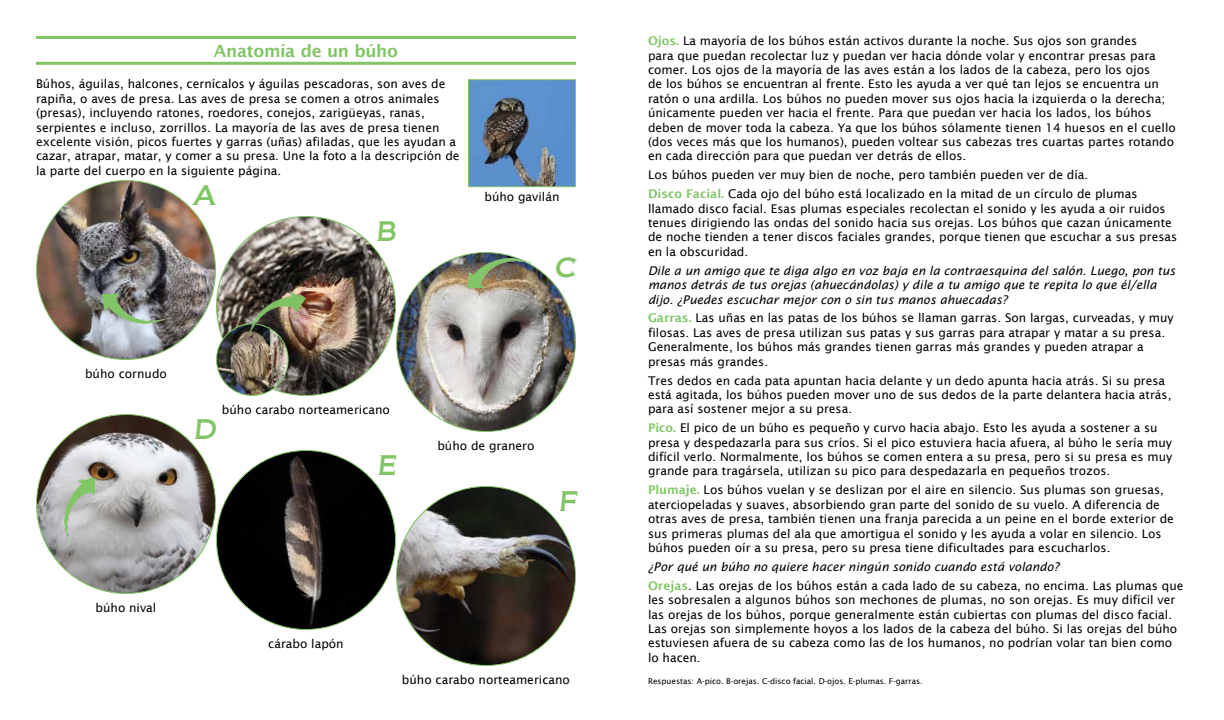
<style>
.page{position:relative;width:1224px;height:720px;background:#fff}
.page>*{position:absolute;margin:0;border:0;box-sizing:border-box;transform-origin:0 0}
.t1{font:26.4px "Biondi";color:#81c566;scale:.91 1}
.t2{font:600 17px "Lucida Sans";letter-spacing:-.02em;color:#81c566}
.t3{font:12px/14.4px "Lucida Sans";color:#000}
.t4{font:italic 12px/14.4px "Lucida Sans";color:#000}
.t5{font:8px "Lucida Sans";color:#000}
.s1{font-weight:600;color:#81c566}
.s2{font-style:italic}
</style>
<div class="page">
<img style="left:470px;top:81px;width:104px;height:104px">
<div style="left:468px;top:79px;width:108px;height:108px;border:1px solid #81c566"></div>
<img style="left:36px;top:180px;width:180px;height:180px;border-radius:90px">
<img style="left:103px;top:294px;width:65px;height:30px">
<img style="left:216px;top:216px;width:180px;height:180px;border-radius:90px">
<img style="left:216px;top:324px;width:72px;height:72px;border-radius:34px">
<img style="left:245px;top:281px;width:61px;height:70px">
<img style="left:396px;top:252px;width:180px;height:180px;border-radius:90px">
<img style="left:468px;top:258px;width:65px;height:30px">
<img style="left:36px;top:414px;width:180px;height:180px;border-radius:90px">
<img style="left:65px;top:479px;width:29px;height:65px">
<img style="left:216px;top:450px;width:180px;height:180px;border-radius:90px">
<img style="left:396px;top:486px;width:180px;height:180px;border-radius:90px">
<hr style="left:36px;top:62px;width:540px;height:3px;background:#81c566">
<hr style="left:36px;top:36px;width:540px;height:3px;background:#81c566">
<h2 class="t2" style="left:214px;top:41px;width:186px">Anatomía de un búho</h2>
<p class="t3" style="left:36px;top:77px;width:425px">Búhos, águilas, halcones, cernícalos y águilas pescadoras, son aves de rapiña, o aves de presa. Las aves de presa se comen a otros animales (presas), incluyendo ratones, roedores, conejos, zarigüeyas, ranas, serpientes e incluso, zorrillos. La mayoría de las aves de presa tienen excelente visión, picos fuertes y garras (uñas) afiladas, que les ayudan a cazar, atrapar, matar, y comer a su presa. Une la foto a la descripción de la parte del cuerpo en la siguiente página.</p>
<h1 class="t1" style="left:192px;top:179px;width:31px">A</h1>
<h1 class="t1" style="left:376px;top:215px;width:27px">B</h1>
<p class="t3" style="left:485px;top:189px;width:76px">búho gavilán</p>
<h1 class="t1" style="left:554px;top:251px;width:29px">C</h1>
<p class="t3" style="left:85px;top:366px;width:83px">búho cornudo</p>
<p class="t3" style="left:222px;top:402px;width:169px">búho carabo norteamericano</p>
<h1 class="t1" style="left:194px;top:413px;width:29px">D</h1>
<p class="t3" style="left:96px;top:600px;width:62px">búho nival</p>
<h1 class="t1" style="left:378px;top:449px;width:25px">E</h1>
<p class="t3" style="left:437px;top:438px;width:99px">búho de granero</p>
<h1 class="t1" style="left:559px;top:485px;width:24px">F</h1>
<p class="t3" style="left:268px;top:636px;width:77px">cárabo lapón</p>
<p class="t3" style="left:402px;top:672px;width:169px">búho carabo norteamericano</p>
<p class="t3" style="left:648px;top:34px;width:529px"><span class="s1">Ojos.</span> La mayoría de los búhos están activos durante la noche. Sus ojos son grandes<br>para que puedan recolectar luz y puedan ver hacia dónde volar y encontrar presas para comer. Los ojos de la mayoría de las aves están a los lados de la cabeza, pero los ojos<br>de los búhos se encuentran al frente. Esto les ayuda a ver qué tan lejos se encuentra un ratón o una ardilla. Los búhos no pueden mover sus ojos hacia la izquierda o la derecha; únicamente pueden ver hacia el frente. Para que puedan ver hacia los lados, los búhos deben de mover toda la cabeza. Ya que los búhos sólamente tienen 14 huesos en el cuello (dos veces más que los humanos), pueden voltear sus cabezas tres cuartas partes rotando en cada dirección para que puedan ver detrás de ellos.</p>
<p class="t3" style="left:648px;top:166px;width:491px;line-height:18.9px">Los búhos pueden ver muy bien de noche, pero también pueden ver de día.<br><span class="s1">Disco Facial.</span> Cada ojo del búho está localizado en la mitad de un círculo de plumas</p>
<p class="t3" style="left:648px;top:201px;width:531px">llamado disco facial. Esas plumas especiales recolectan el sonido y les ayuda a oir ruidos tenues dirigiendo las ondas del sonido hacia sus orejas. Los búhos que cazan únicamente de noche tienden a tener discos faciales grandes, porque tienen que escuchar a sus presas en la obscuridad.</p>
<p class="t4" style="left:648px;top:263px;width:529px">Dile a un amigo que te diga algo en voz baja en la contraesquina del salón. Luego, pon tus manos detrás de tus orejas (ahuecándolas) y dile a tu amigo que te repita lo que él/ella dijo. ¿Puedes escuchar mejor con o sin tus manos ahuecadas?</p>
<p class="t3" style="left:648px;top:311px;width:527px"><span class="s1">Garras.</span> Las uñas en las patas de los búhos se llaman garras. Son largas, curveadas, y muy filosas. Las aves de presa utilizan sus patas y sus garras para atrapar y matar a su presa.<br>Generalmente, los búhos más grandes tienen garras más grandes y pueden atrapar a presas más grandes.</p>
<p class="t3" style="left:648px;top:373px;width:525px">Tres dedos en cada pata apuntan hacia delante y un dedo apunta hacia atrás. Si su presa está agitada, los búhos pueden mover uno de sus dedos de la parte delantera hacia atrás, para así sostener mejor a su presa.</p>
<p class="t3" style="left:648px;top:421px;width:526px"><span class="s1">Pico.</span> El pico de un búho es pequeño y curvo hacia abajo. Esto les ayuda a sostener a su presa y despedazarla para sus críos. Si el pico estuviera hacia afuera, al búho le sería muy difícil verlo. Normalmente, los búhos se comen entera a su presa, pero si su presa es muy grande para tragársela, utilizan su pico para despedazarla en pequeños trozos.</p>
<p class="t3" style="left:648px;top:483px;width:527px"><span class="s1">Plumaje.</span> Los búhos vuelan y se deslizan por el aire en silencio. Sus plumas son gruesas, aterciopeladas y suaves, absorbiendo gran parte del sonido de su vuelo. A diferencia de otras aves de presa, también tienen una franja parecida a un peine en el borde exterior de sus primeras plumas del ala que amortigua el sonido y les ayuda a volar en silencio. Los búhos pueden oír a su presa, pero su presa tiene dificultades para escucharlos.</p>
<p class="t3" style="left:648px;top:557px;width:537px;line-height:18.9px"><span class="s2">¿Por qué un búho no quiere hacer ningún sonido cuando está volando?<br></span><span class="s1">Orejas</span>. Las orejas de los búhos están a cada lado de su cabeza, no encima. Las plumas que</p>
<p class="t3" style="left:648px;top:593px;width:531px">les sobresalen a algunos búhos son mechones de plumas, no son orejas. Es muy difícil ver las orejas de los búhos, porque generalmente están cubiertas con plumas del disco facial.<br>Las orejas son simplemente hoyos a los lados de la cabeza del búho. Si las orejas del búho estuviesen afuera de su cabeza como las de los humanos, no podrían volar tan bien como lo hacen.</p>
<p class="t5" style="left:648px;top:677px;width:276px">Respuestas: A-pico. B-orejas. C-disco facial. D-ojos. E-plumas. F-garras.</p>
</div>
